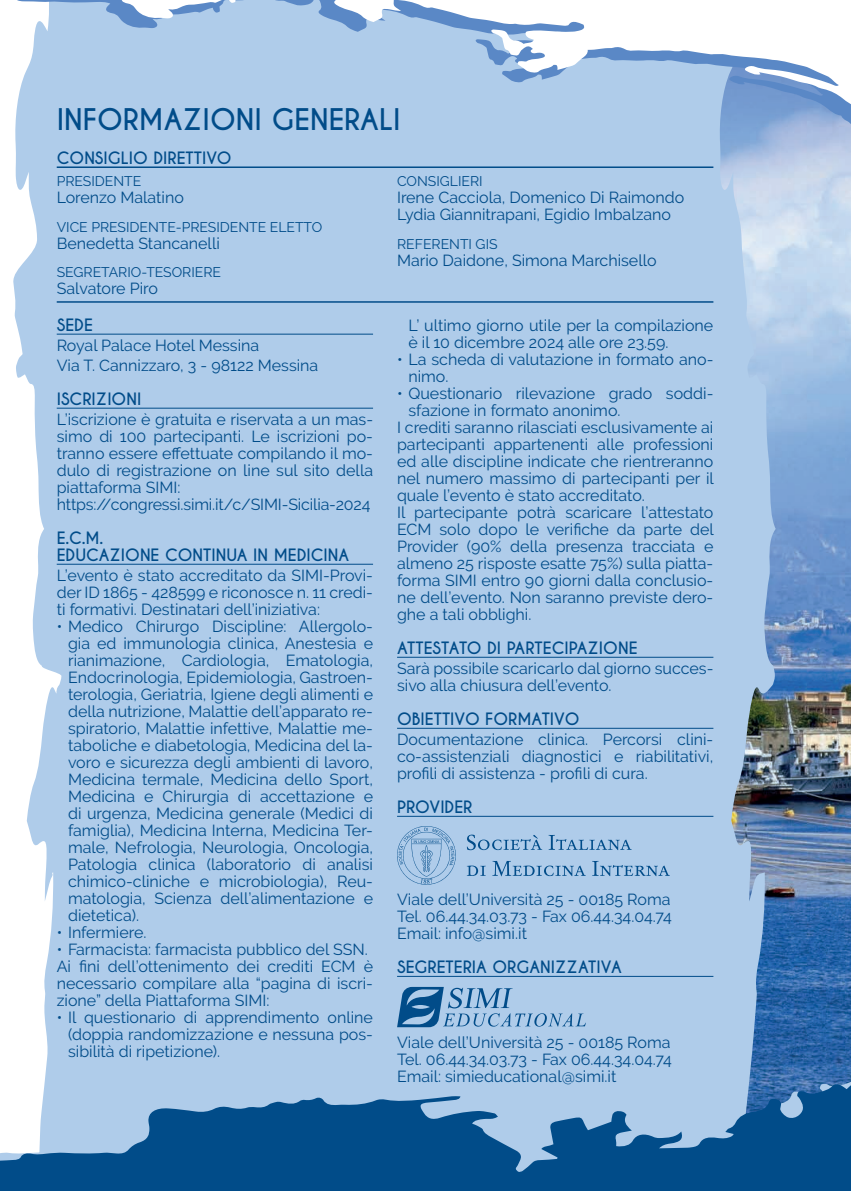
<style>
.page{position:relative;width:851px;height:1191px;background:#fff}
.page>*{position:absolute;margin:0;border:0;box-sizing:border-box;transform-origin:0 0}
.t1{font:700 28px "Caviar Dreams";color:#014c89}
.t2{font:16px/17px "Raleway";color:#014c89}
.t3{font:700 16px/17px "Caviar Dreams";color:#014c89}
.t4{font:14px "Raleway";color:#014c89}
</style>
<div class="page">
<div style="left:13px;top:128px;width:705px;height:945px;background:#afccea"></div>
<img style="left:718px;top:128px;width:132px;height:945px">
<svg style="left:45px;top:1073px;width:805px;height:7px;background:#a0c0e2"></svg>
<svg style="left:0;top:1080px;width:850px;height:111px;background:#447dae"></svg>
<svg style="left:15px;top:118px;width:835px;height:10px;background:#a9c6e7"></svg>
<svg style="left:16px;top:0;width:834px;height:118px;fill:#afccea"></svg>
<hr style="left:57px;top:166px;width:656px;height:2px;background:#014c89">
<hr style="left:57px;top:301px;width:656px;height:2px;background:#014c89">
<hr style="left:57px;top:334px;width:316px;height:1px;background:#014c89">
<hr style="left:57px;top:408px;width:316px;height:1px;background:#014c89">
<hr style="left:57px;top:564px;width:316px;height:1px;background:#014c89">
<hr style="left:397px;top:657px;width:316px;height:1px;background:#014c89">
<hr style="left:397px;top:728px;width:316px;height:1px;background:#014c89">
<hr style="left:397px;top:816px;width:316px;height:1px;background:#014c89">
<hr style="left:397px;top:976px;width:316px;height:1px;background:#014c89">
<svg style="left:396px;top:826px;width:60px;height:59px;background:#9bbdde"></svg>
<svg style="left:467px;top:834px;width:75px;height:16px"></svg>
<svg style="left:548px;top:835px;width:83px;height:15px"></svg>
<svg style="left:467px;top:865px;width:18px;height:11px"></svg>
<svg style="left:492px;top:861px;width:93px;height:15px"></svg>
<svg style="left:592px;top:861px;width:77px;height:15px"></svg>
<svg style="left:397px;top:987px;width:189px;height:40px;background:#81aad0"></svg>
<h1 class="t1" style="left:57px;top:102px;width:345px">INFORMAZIONI GENERALI</h1>
<p class="t3" style="left:57px;top:150px;width:176px">CONSIGLIO DIRETTIVO</p>
<p class="t4" style="left:57px;top:173px;width:86px">PRESIDENTE</p>
<p class="t2" style="left:57px;top:189px;width:129px">Lorenzo Malatino</p>
<p class="t4" style="left:57px;top:219px;width:267px">VICE PRESIDENTE-PRESIDENTE ELETTO</p>
<p class="t2" style="left:57px;top:234px;width:165px">Benedetta Stancanelli</p>
<p class="t4" style="left:57px;top:264px;width:166px">SEGRETARIO-TESORIERE</p>
<p class="t2" style="left:57px;top:280px;width:103px">Salvatore Piro</p>
<p class="t4" style="left:397px;top:173px;width:87px">CONSIGLIERI</p>
<p class="t2" style="left:397px;top:189px;width:289px">Irene Cacciola, Domenico Di Raimondo<br>Lydia Giannitrapani, Egidio Imbalzano</p>
<p class="t4" style="left:397px;top:236px;width:102px">REFERENTI GIS</p>
<p class="t2" style="left:397px;top:251px;width:261px">Mario Daidone, Simona Marchisello</p>
<p class="t3" style="left:57px;top:317px;width:38px">SEDE</p>
<p class="t2" style="left:57px;top:335px;width:263px;line-height:20px">Royal Palace Hotel Messina<br>Via T. Cannizzaro, 3 - 98122 Messina</p>
<p class="t3" style="left:57px;top:391px;width:86px">ISCRIZIONI</p>
<p class="t2" style="left:57px;top:411px;width:318px">L’iscrizione è gratuita e riservata a un mas&shy;simo di 100 partecipanti. Le iscrizioni po&shy;tranno essere effettuate compilando il mo&shy;dulo di registrazione on line sul sito della piattaforma SIMI: https://congressi.simi.it/c/SIMI-Sicilia-2024</p>
<p class="t3" style="left:57px;top:530px;width:294px">E.C.M.<br>EDUCAZIONE CONTINUA IN MEDICINA</p>
<p class="t2" style="left:57px;top:567px;width:318px;text-align:justify">L’evento è stato accreditato da SIMI-Provi&shy;der ID 1865 - 428599 e riconosce n. 11 credi&shy;ti formativi. Destinatari dell’iniziativa:</p>
<p class="t2" style="left:68px;top:618px;width:306px;text-align:justify;text-indent:-11px">• Medico Chirurgo Discipline: Allergolo&shy;gia ed immunologia clinica, Anestesia e rianimazione, Cardiologia, Ematologia, Endocrinologia, Epidemiologia, Gastroen&shy;terologia, Geriatria, Igiene degli alimenti e della nutrizione, Malattie dell’apparato re&shy;spiratorio, Malattie infettive, Malattie me&shy;taboliche e diabetologia, Medicina del la&shy;voro e sicurezza degli ambienti di lavoro, Medicina termale, Medicina dello Sport, Medicina e Chirurgia di accettazione e di urgenza, Medicina generale (Medici di famiglia), Medicina Interna, Medicina Ter&shy;male, Nefrologia, Neurologia, Oncologia, Patologia clinica (laboratorio di analisi chimico-cliniche e microbiologia), Reu&shy;matologia, Scienza dell’alimentazione e dietetica).</p>
<p class="t2" style="left:57px;top:924px;width:91px">• Infermiere.</p>
<p class="t2" style="left:57px;top:941px;width:318px">• Farmacista: farmacista pubblico del SSN.<br>Ai fini dell’ottenimento dei crediti ECM è necessario compilare alla “pagina di iscri&shy;zione” della Piattaforma SIMI:</p>
<p class="t2" style="left:68px;top:1009px;width:306px;text-align:justify;text-indent:-11px">• Il questionario di apprendimento online (doppia randomizzazione e nessuna pos&shy;sibilità di ripetizione).</p>
<p class="t2" style="left:408px;top:317px;width:306px">L’ ultimo giorno utile per la compilazione è il 10 dicembre 2024 alle ore 23.59.</p>
<p class="t2" style="left:408px;top:351px;width:306px;text-indent:-11px">• La scheda di valutazione in formato ano&shy;nimo.</p>
<p class="t2" style="left:397px;top:385px;width:318px">• Questionario rilevazione grado soddi-</p>
<p class="t2" style="left:408px;top:402px;width:213px">sfazione in formato anonimo.</p>
<p class="t2" style="left:397px;top:419px;width:318px">I crediti saranno rilasciati esclusivamente ai</p>
<p class="t2" style="left:397px;top:436px;width:318px">partecipanti appartenenti alle professioni</p>
<p class="t2" style="left:397px;top:453px;width:318px">ed alle discipline indicate che rientreranno</p>
<p class="t2" style="left:397px;top:470px;width:318px">nel numero massimo di partecipanti per il</p>
<p class="t2" style="left:397px;top:487px;width:249px">quale l’evento è stato accreditato.</p>
<p class="t2" style="left:397px;top:504px;width:318px">Il partecipante potrà scaricare l’attestato</p>
<p class="t2" style="left:397px;top:521px;width:318px">ECM solo dopo le verifiche da parte del</p>
<p class="t2" style="left:397px;top:538px;width:318px">Provider (90% della presenza tracciata e</p>
<p class="t2" style="left:397px;top:555px;width:318px">almeno 25 risposte esatte 75%) sulla piatta-</p>
<p class="t2" style="left:397px;top:572px;width:318px">forma SIMI entro 90 giorni dalla conclusio-</p>
<p class="t2" style="left:397px;top:589px;width:318px">ne dell’evento. Non saranno previste dero-</p>
<p class="t2" style="left:397px;top:606px;width:136px">ghe a tali obblighi.</p>
<p class="t3" style="left:397px;top:640px;width:242px">ATTESTATO DI PARTECIPAZIONE</p>
<p class="t2" style="left:397px;top:660px;width:318px">Sarà possibile scaricarlo dal giorno succes&shy;sivo alla chiusura dell’evento.</p>
<p class="t3" style="left:397px;top:711px;width:184px">OBIETTIVO FORMATIVO</p>
<p class="t2" style="left:397px;top:731px;width:318px;text-align:justify">Documentazione clinica. Percorsi clini&shy;co-assistenziali diagnostici e riabilitativi, profili di assistenza - profili di cura.</p>
<p class="t3" style="left:397px;top:799px;width:77px">PROVIDER</p>
<p class="t2" style="left:397px;top:891px;width:276px;text-align:justify">Viale dell’Università 25 - 00185 Roma Tel. 06.44.34.03.73 - Fax 06.44.34.04.74<br>Email: info@simi.it</p>
<p class="t3" style="left:397px;top:959px;width:226px">SEGRETERIA ORGANIZZATIVA</p>
<p class="t2" style="left:397px;top:1034px;width:276px;text-align:justify">Viale dell’Università 25 - 00185 Roma Tel. 06.44.34.03.73 - Fax 06.44.34.04.74<br>Email: simieducational@simi.it</p>
</div>
